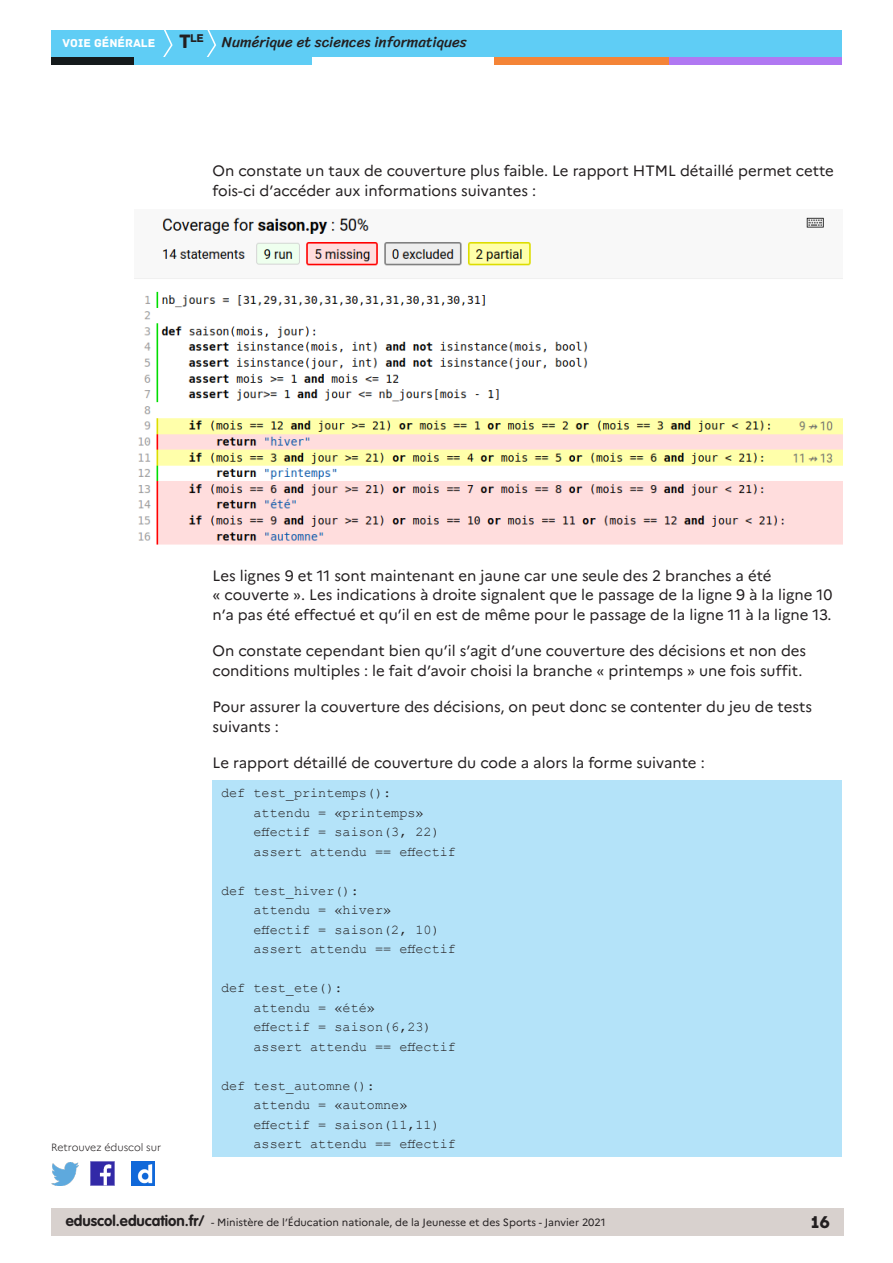
<style>
.page{position:relative;width:893px;height:1263px;background:#fff}
.page>*{position:absolute;margin:0;border:0;box-sizing:border-box;transform-origin:0 0}
.t1{font:18px "Archive";color:#231f20}
.Texte_courant{font:15px/19.5px "Marianne";color:#231f20}
.t2{font:15px "Sriracha";color:#231f20}
._08_txt_encadré{font:13.5px "Courier New";color:#231f20}
.t3{font:12px "Archive";color:#fff}
.t4{font:11.85px "Archive";color:#231f20}
.t5{font:10.5px "Marianne";color:#231f20}
.t6{font:300 10.5px "Marianne";color:#231f20}
.s1{font-size:20.4px}
.s2{font-family:"VAG Rounded Std";font-weight:700;font-size:15px}
</style>
<div class="page">
<div style="left:51px;top:1209px;width:792px;height:27px;background:#d8d1ce"></div>
<div style="left:51px;top:30px;width:791px;height:27px;background:#5fcdf5"></div>
<svg style="left:163px;top:30px;width:10px;height:27px"></svg>
<svg style="left:207px;top:30px;width:9px;height:27px"></svg>
<div style="left:133px;top:57px;width:179px;height:8px;background:#5fcdf5"></div>
<div style="left:51px;top:57px;width:82px;height:8px;background:#141a1c"></div>
<div style="left:667px;top:57px;width:175px;height:8px;background:#b078f2"></div>
<div style="left:494px;top:57px;width:175px;height:8px;background:#f48437"></div>
<img style="left:91px;top:1162px;width:23px;height:23px">
<img style="left:51px;top:1163px;width:28px;height:22px">
<img style="left:132px;top:1162px;width:22px;height:23px">
<img style="left:134px;top:217px;width:708px;height:328px">
<div style="left:213px;top:780px;width:629px;height:377px;background:#b4e3f9"></div>
<p class="t4" style="left:179px;top:31px;width:26px"><span class="s1">T</span>le</p>
<p class="t3" style="left:63px;top:36px;width:94px">VOIE GÉNÉRALE</p>
<p class="t2" style="left:222px;top:33px;width:246px">Numérique et sciences informatiques</p>
<p class="Texte_courant" style="left:213px;top:161px;width:623px">On constate un taux de couverture plus faible. Le rapport HTML détaillé permet cette fois-ci d’accéder aux informations suivantes :</p>
<p class="t6" style="left:51px;top:1141px;width:112px">Retrouvez éduscol sur</p>
<p class="Texte_courant" style="left:213px;top:565px;width:621px">Les lignes 9 et 11 sont maintenant en jaune car une seule des 2 branches a été<br>« couverte ». Les indications à droite signalent que le passage de la ligne 9 à la ligne 10 n’a pas été effectué et qu’il en est de même pour le passage de la ligne 11 à la ligne 13.</p>
<p class="Texte_courant" style="left:213px;top:641px;width:595px">On constate cependant bien qu’il s’agit d’une couverture des décisions et non des conditions multiples : le fait d’avoir choisi la branche « printemps » une fois suffit.</p>
<p class="Texte_courant" style="left:213px;top:697px;width:601px">Pour assurer la couverture des décisions, on peut donc se contenter du jeu de tests suivants :</p>
<p class="Texte_courant" style="left:213px;top:753px;width:494px">Le rapport détaillé de couverture du code a alors la forme suivante :</p>
<p class="_08_txt_encadré" style="left:221px;top:784px;width:172px">def test_printemps():</p>
<p class="_08_txt_encadré" style="left:254px;top:804px;width:172px">attendu = «printemps»</p>
<p class="_08_txt_encadré" style="left:254px;top:823px;width:188px">effectif = saison(3, 22)</p>
<p class="_08_txt_encadré" style="left:254px;top:843px;width:204px">assert attendu == effectif</p>
<p class="_08_txt_encadré" style="left:221px;top:882px;width:139px">def test_hiver():</p>
<p class="_08_txt_encadré" style="left:254px;top:901px;width:139px">attendu = «hiver»</p>
<p class="_08_txt_encadré" style="left:254px;top:921px;width:188px">effectif = saison(2, 10)</p>
<p class="_08_txt_encadré" style="left:254px;top:940px;width:204px">assert attendu == effectif</p>
<p class="_08_txt_encadré" style="left:221px;top:979px;width:123px">def test_ete():</p>
<p class="_08_txt_encadré" style="left:254px;top:999px;width:123px">attendu = «été»</p>
<p class="_08_txt_encadré" style="left:254px;top:1018px;width:180px">effectif = saison(6,23)</p>
<p class="_08_txt_encadré" style="left:254px;top:1038px;width:204px">assert attendu == effectif</p>
<p class="_08_txt_encadré" style="left:221px;top:1077px;width:155px">def test_automne():</p>
<p class="_08_txt_encadré" style="left:254px;top:1096px;width:155px">attendu = «automne»</p>
<p class="_08_txt_encadré" style="left:254px;top:1116px;width:188px">effectif = saison(11,11)</p>
<p class="_08_txt_encadré" style="left:254px;top:1135px;width:204px">assert attendu == effectif</p>
<p class="t5" style="left:66px;top:1216px;width:541px"><span class="s2">eduscol.education.fr/</span> - Ministère de l’Éducation nationale, de la Jeunesse et des Sports - Janvier 2021</p>
<p class="t1" style="left:811px;top:1211px;width:21px">16</p>
</div>
